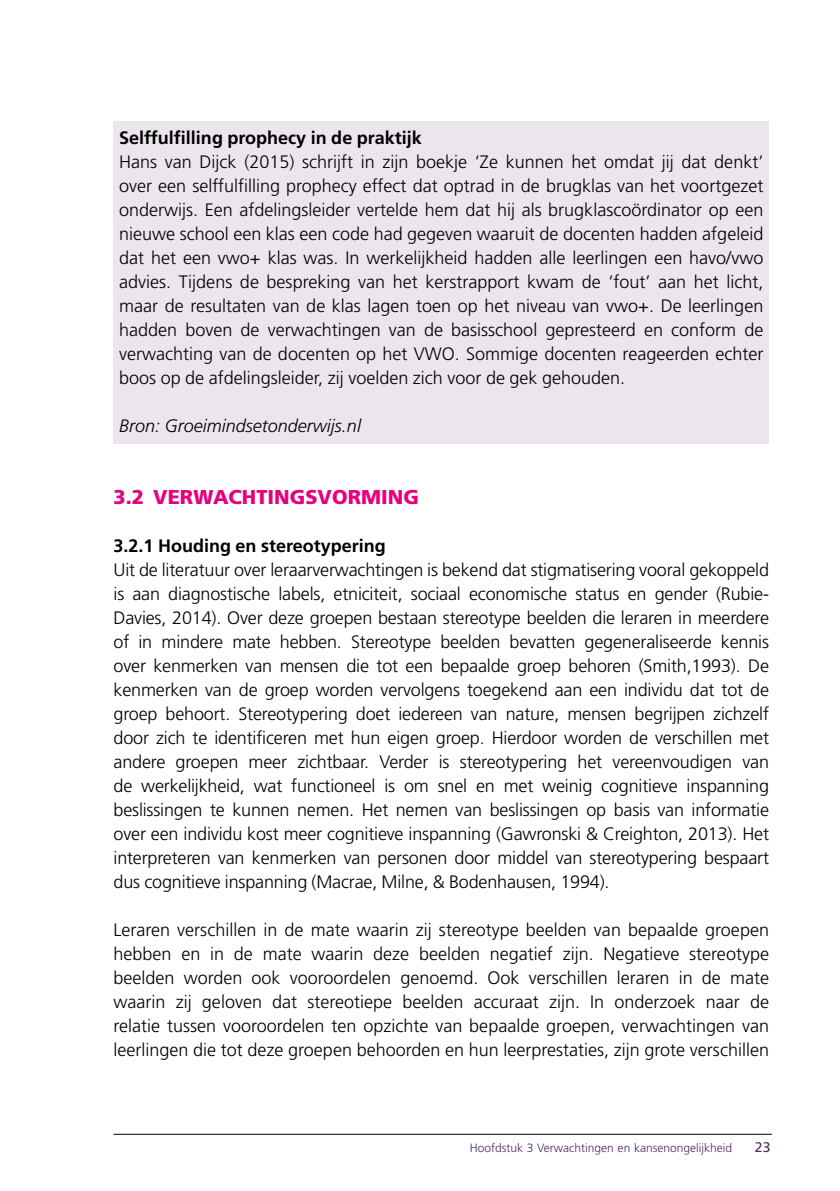
<style>
.page{position:relative;width:840px;height:1191px;background:#fff}
.page>*{position:absolute;margin:0;border:0;box-sizing:border-box;transform-origin:0 0}
.t1{font:900 20px "Fontys Frutiger";color:#e6007d}
.t2{font:300 18px/24px "Fontys Frutiger";color:#000;text-align:justify}
.t3{font:700 18px "Fontys Frutiger";color:#000}
.t4{font:italic 300 18px "Fontys Frutiger";color:#000}
.t5{font:14px "Fontys Frutiger Roman";color:#512a5b}
.t6{font:300 12px "Fontys Frutiger";color:#512a5b}
</style>
<div class="page">
<hr style="left:113px;top:1134px;width:658px;height:1px;background:#000">
<div style="left:113px;top:121px;width:655px;height:34px;background:#ebe6ec"></div>
<div style="left:113px;top:145px;width:655px;height:250px;background:#ebe6ec"></div>
<div style="left:113px;top:385px;width:655px;height:34px;background:#ebe6ec"></div>
<div style="left:113px;top:409px;width:655px;height:34px;background:#ebe6ec"></div>
<p class="t3" style="left:119px;top:127px;width:304px">Selffulfilling prophecy in de praktijk</p>
<p class="t2" style="left:119px;top:150px;width:645px">Hans van Dijck (2015) schrijft in zijn boekje ‘Ze kunnen het omdat jij dat denkt’ over een selffulfilling prophecy effect dat optrad in de brugklas van het voortgezet onderwijs. Een afdelingsleider vertelde hem dat hij als brugklascoördinator op een nieuwe school een klas een code had gegeven waaruit de docenten hadden afgeleid dat het een vwo+ klas was. In werkelijkheid hadden alle leerlingen een havo/vwo advies. Tijdens de bespreking van het kerstrapport kwam de ‘fout’ aan het licht, maar de resultaten van de klas lagen toen op het niveau van vwo+. De leerlingen hadden boven de verwachtingen van de basisschool gepresteerd en conform de verwachting van de docenten op het VWO. Sommige docenten reageerden echter boos op de afdelingsleider, zij voelden zich voor de gek gehouden.</p>
<p class="t4" style="left:119px;top:415px;width:243px">Bron: Groeimindsetonderwijs.nl</p>
<p class="t1" style="left:113px;top:485px;width:307px">3.2 VERWACHTINGSVORMING</p>
<p class="t3" style="left:113px;top:535px;width:274px">3.2.1 Houding en stereotypering</p>
<p class="t2" style="left:113px;top:558px;width:656px">Uit de literatuur over leraarverwachtingen is bekend dat stigmatisering vooral gekoppeld is aan diagnostische labels, etniciteit, sociaal economische status en gender (Rubie-Davies, 2014). Over deze groepen bestaan stereotype beelden die leraren in meerdere of in mindere mate hebben. Stereotype beelden bevatten gegeneraliseerde kennis over kenmerken van mensen die tot een bepaalde groep behoren (Smith,1993). De kenmerken van de groep worden vervolgens toegekend aan een individu dat tot de groep behoort. Stereotypering doet iedereen van nature, mensen begrijpen zichzelf door zich te identificeren met hun eigen groep. Hierdoor worden de verschillen met andere groepen meer zichtbaar. Verder is stereotypering het vereenvoudigen van de werkelijkheid, wat functioneel is om snel en met weinig cognitieve inspanning beslissingen te kunnen nemen. Het nemen van beslissingen op basis van informatie over een individu kost meer cognitieve inspanning (Gawronski &amp; Creighton, 2013). Het interpreteren van kenmerken van personen door middel van stereotypering bespaart dus cognitieve inspanning (Macrae, Milne, &amp; Bodenhausen, 1994).</p>
<p class="t2" style="left:113px;top:918px;width:656px">Leraren verschillen in de mate waarin zij stereotype beelden van bepaalde groepen hebben en in de mate waarin deze beelden negatief zijn. Negatieve stereotype beelden worden ook vooroordelen genoemd. Ook verschillen leraren in de mate waarin zij geloven dat stereotiepe beelden accuraat zijn. In onderzoek naar de relatie tussen vooroordelen ten opzichte van bepaalde groepen, verwachtingen van leerlingen die tot deze groepen behoorden en hun leerprestaties, zijn grote verschillen</p>
<p class="t6" style="left:469px;top:1141px;width:264px">Hoofdstuk 3 Verwachtingen en kansenongelijkheid</p>
<p class="t5" style="left:754px;top:1139px;width:17px">23</p>
</div>
